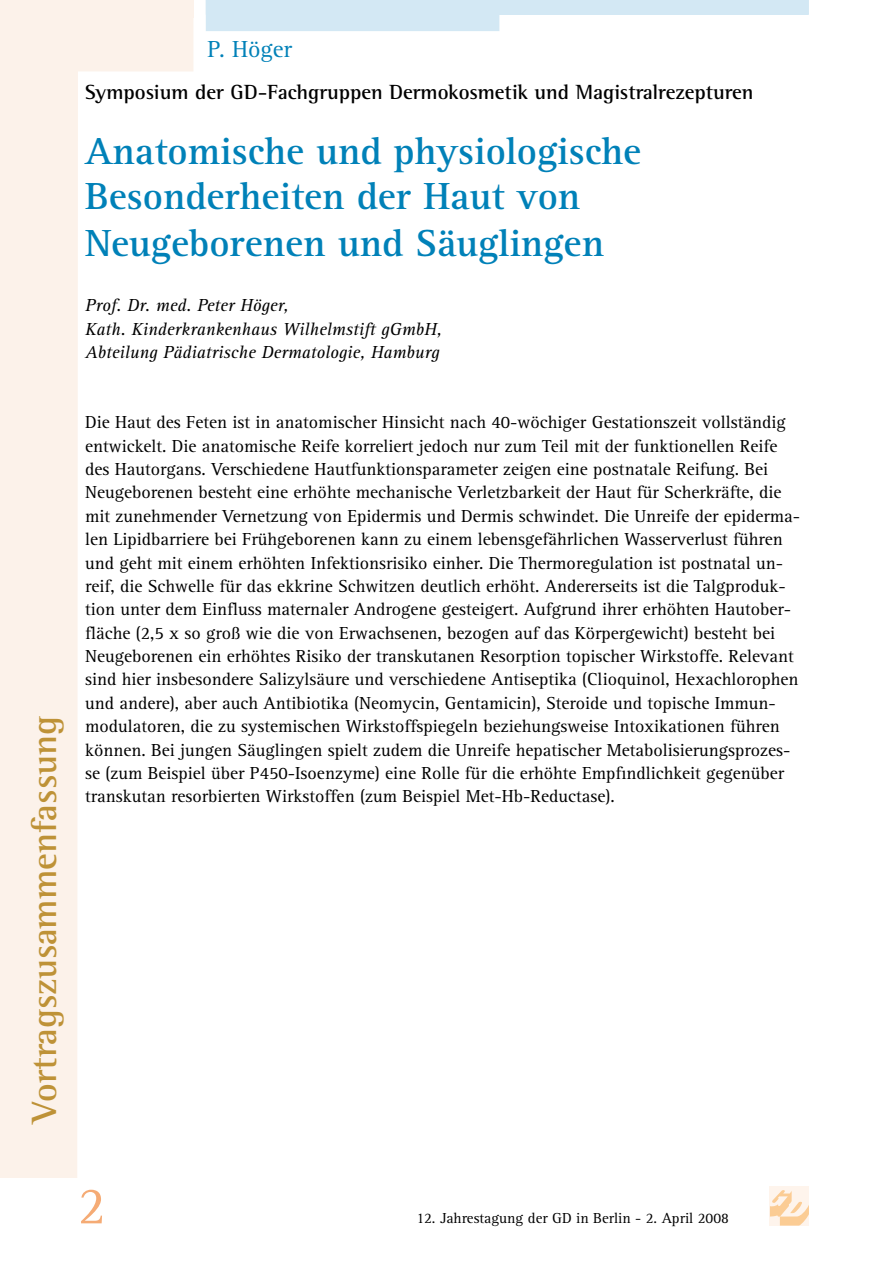
<style>
.page{position:relative;width:893px;height:1263px;background:#fff}
.page>*{position:absolute;margin:0;border:0;box-sizing:border-box;transform-origin:0 0}
.t1{font:54px "Agfa Rotis Serif";color:#f5ab75}
.t2{font:700 39px/45.9px "Agfa Rotis Serif";color:#0081b8}
.t3{font:700 36px "Agfa Rotis Semi Serif";color:#be9237}
.t4{font:24px "Agfa Rotis Serif";color:#0081b8}
.t5{font:700 21px "Agfa Rotis Semi Serif";color:#000}
.t6{font:18px/23.4px "Agfa Rotis Serif";color:#000}
.t7{font:italic 18px/23.4px "Agfa Rotis Serif";color:#000}
.t8{font:15px "Agfa Rotis Serif";color:#000}
</style>
<div class="page">
<div style="left:770px;top:1186px;width:39px;height:39px;background:#fef4ec"></div>
<svg style="left:770px;top:1190px;width:39px;height:35px"></svg>
<svg style="left:0;top:0;width:194px;height:1178px"></svg>
<div style="left:0;top:0;width:193px;height:17px;background:#fcf2ea"></div>
<svg style="left:206px;top:0;width:603px;height:31px"></svg>
<h3 class="t4" style="left:208px;top:36px;width:86px">P. Höger</h3>
<p class="t5" style="left:85px;top:79px;width:670px">Symposium der GD-Fachgruppen Dermokosmetik und Magistralrezepturen</p>
<h2 class="t2" style="left:85px;top:129px;width:558px">Anatomische und physiologische<br>Besonderheiten der Haut von<br>Neugeborenen und Säuglingen</h2>
<p class="t7" style="left:85px;top:294px;width:358px">Prof. Dr. med. Peter Höger,<br>Kath. Kinderkrankenhaus Wilhelmstift gGmbH,<br>Abteilung Pädiatrische Dermatologie, Hamburg</p>
<h3 class="t3" style="left:23px;top:1123px;width:409px;rotate:-90deg">Vortragszusammenfassung</h3>
<p class="t6" style="left:85px;top:411px;width:717px">Die Haut des Feten ist in anatomischer Hinsicht nach 40-wöchiger Gestationszeit vollständig entwickelt. Die anatomische Reife korreliert jedoch nur zum Teil mit der funktionellen Reife des Hautorgans. Verschiedene Hautfunktionsparameter zeigen eine postnatale Reifung. Bei Neugeborenen besteht eine erhöhte mechanische Verletzbarkeit der Haut für Scherkräfte, die mit zunehmender Vernetzung von Epidermis und Dermis schwindet. Die Unreife der epiderma&shy;len Lipidbarriere bei Frühgeborenen kann zu einem lebensgefährlichen Wasserverlust führen und geht mit einem erhöhten Infektionsrisiko einher. Die Thermoregulation ist postnatal un&shy;reif, die Schwelle für das ekkrine Schwitzen deutlich erhöht. Andererseits ist die Talgproduk&shy;tion unter dem Einfluss maternaler Androgene gesteigert. Aufgrund ihrer erhöhten Hautober&shy;fläche (2,5 x so groß wie die von Erwachsenen, bezogen auf das Körpergewicht) besteht bei Neugeborenen ein erhöhtes Risiko der transkutanen Resorption topischer Wirkstoffe. Relevant sind hier insbesondere Salizylsäure und verschiedene Antiseptika (Clioquinol, Hexachlorophen und andere), aber auch Antibiotika (Neomycin, Gentamicin), Steroide und topische Immun&shy;modulatoren, die zu systemischen Wirkstoffspiegeln beziehungsweise Intoxikationen führen können. Bei jungen Säuglingen spielt zudem die Unreife hepatischer Metabolisierungsprozes&shy;se (zum Beispiel über P450-Isoenzyme) eine Rolle für die erhöhte Empfindlichkeit gegenüber transkutan resorbierten Wirkstoffen (zum Beispiel Met-Hb-Reductase).</p>
<h1 class="t1" style="left:78px;top:1175px;width:30px">2</h1>
<p class="t8" style="left:416px;top:1209px;width:314px">12. Jahrestagung der GD in Berlin - 2. April 2008</p>
</div>
